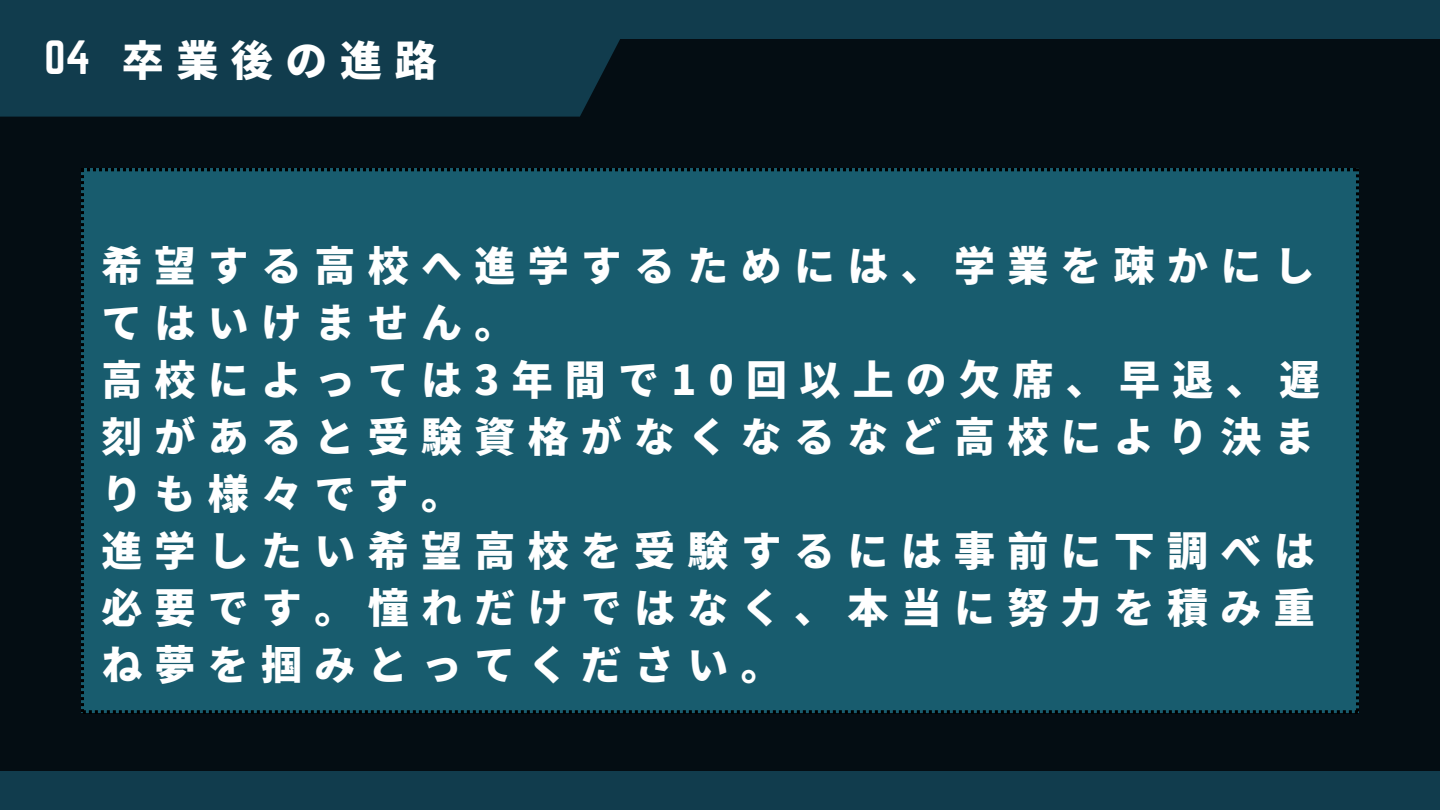
<style>
.page{position:relative;width:1440px;height:810px;background:#040d13}
.page>*{position:absolute;margin:0;border:0;box-sizing:border-box;transform-origin:0 0}
.t1{font:900 42px "Noto Sans JP";letter-spacing:.3em;color:#fff}
.t2{font:42px "Norwester";color:#fff}
.t3{font:900 41px/57px "Noto Sans JP";letter-spacing:.3em;color:#fff}
</style>
<div class="page">
<div style="left:0;top:0;width:1440px;height:38px;background:#113c4d"></div>
<div style="left:0;top:772px;width:1440px;height:38px;background:#113c4d"></div>
<svg style="left:0;top:38px;width:640px;height:79px;background:#103849"></svg>
<div style="left:81px;top:168px;width:1278px;height:545px;background:#185c6e"></div>
<h1 class="t2" style="left:44px;top:32px;width:47px">04</h1>
<h1 class="t1" style="left:122px;top:27px;width:316px">卒業後の進路</h1>
<p class="t3" style="left:101px;top:235px;width:1220px">希望する高校へ進学するためには、学業を疎かにしてはいけません。<br>高校によっては3年間で10回以上の欠席、早退、遅刻があると受験資格がなくなるなど高校により決まりも様々です。<br>進学したい希望高校を受験するには事前に下調べは必要です。憧れだけではなく、本当に努力を積み重ね夢を掴みとってください。</p>
</div>
